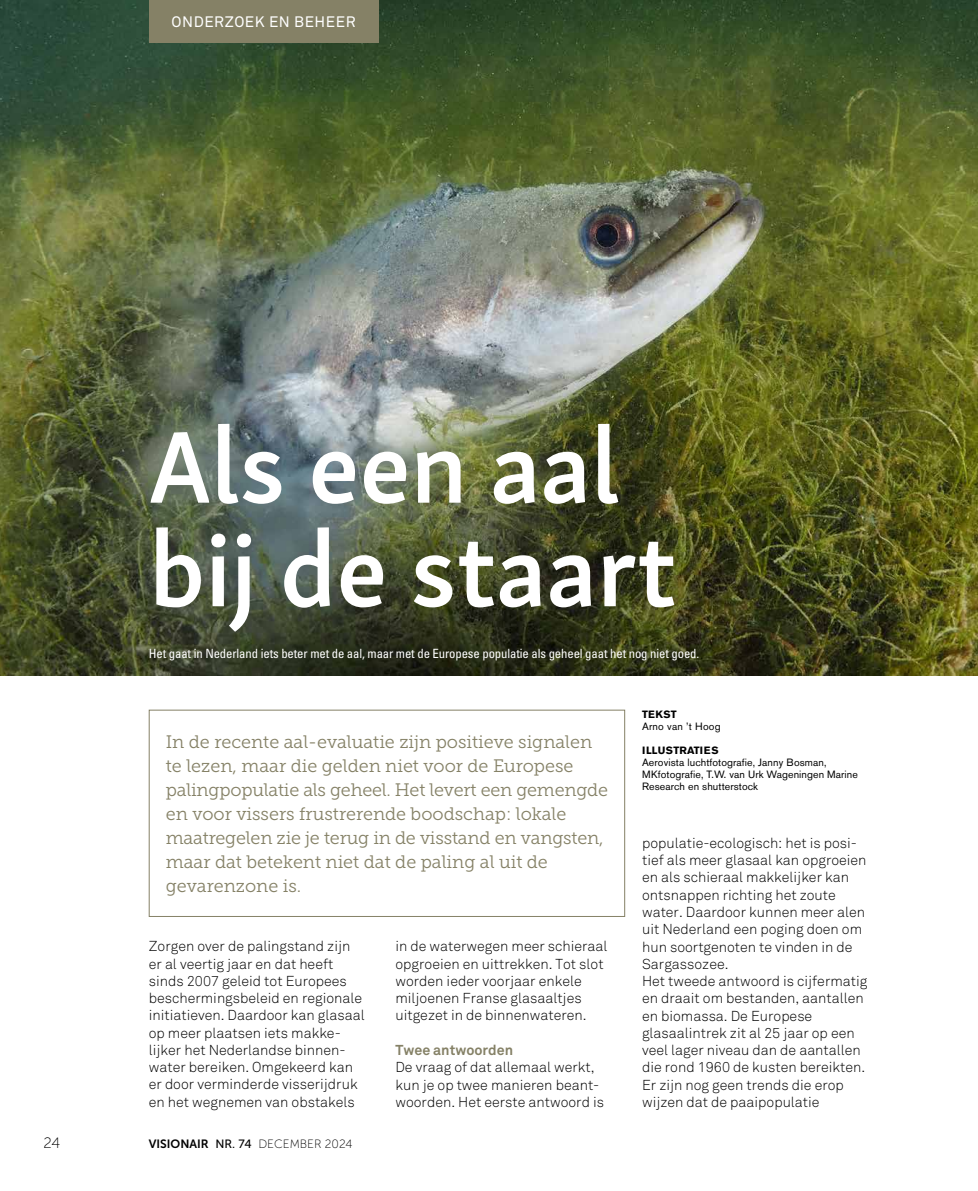
<style>
.page{position:relative;width:978px;height:1191px;background:#fff}
.page>*{position:absolute;margin:0;border:0;box-sizing:border-box;transform-origin:0 0}
.t1{font:600 105px/103.5px "Skolar Sans";letter-spacing:-.01em;color:#fff}
.t2{font:18px/24px "Museo Slab 300";letter-spacing:-.005em;color:#858166}
.t3{font:15px "Akkurat";letter-spacing:.035em;color:#fff}
.t4{font:15px "Museo Sans 100";color:#000}
.t5{font:300 14.25px/17.2px "Akkurat";color:#000}
.t6{font:700 14.25px "Akkurat";color:#858166}
.t7{font:condensed 12.75px "Univers LT Std";letter-spacing:-.01em;color:#fff}
.t8{font:12px "Museo Sans 100";color:#000}
.t9{font:10.5px/12px "Akzidenz Grotesk BE";letter-spacing:.01em;color:#000}
.t10{font:700 10.5px "Akzidenz Grotesk BE";letter-spacing:.02em;color:#000}
.s1{font-family:"Museo Sans 700"}
.s2{font-family:"Museo Sans 500"}
</style>
<div class="page">
<img style="left:0;top:0;width:978px;height:675px">
<div style="left:149px;top:0;width:229px;height:43px;background:#858166"></div>
<div style="left:149px;top:710px;width:476px;height:206px;border:1px solid #858166"></div>
<p class="t3" style="left:172px;top:13px;width:185px">ONDERZOEK EN BEHEER</p>
<h1 class="t1" style="left:149px;top:406px;width:530px">Als een aal bij de staart</h1>
<p class="t7" style="left:149px;top:645px;width:552px">Het gaat in Nederland iets beter met de aal, maar met de Europese populatie als geheel gaat het nog niet goed.</p>
<p class="t2" style="left:166px;top:730px;width:444px">In de recente aal-evaluatie zijn positieve signalen te lezen, maar die gelden niet voor de Europese palingpopulatie als geheel. Het levert een gemengde en voor vissers frustrerende boodschap: lokale maatregelen zie je terug in de visstand en vangsten, maar dat betekent niet dat de paling al uit de gevarenzone is.</p>
<p class="t5" style="left:149px;top:938px;width:217px">Zorgen over de palingstand zijn er al veertig jaar en dat heeft sinds 2007 geleid tot Europees beschermingsbeleid en regionale initiatieven. Daardoor kan glasaal op meer plaatsen iets makke&shy;lijker het Nederlandse binnen&shy;water bereiken. Omgekeerd kan er door verminderde visserijdruk en het wegnemen van obstakels</p>
<p class="t5" style="left:395px;top:938px;width:214px">in de waterwegen meer schieraal opgroeien en uittrekken. Tot slot worden ieder voorjaar enkele miljoenen Franse glasaaltjes uitgezet in de binnenwateren.</p>
<p class="t6" style="left:395px;top:1041px;width:119px">Twee antwoorden</p>
<p class="t5" style="left:395px;top:1059px;width:210px">De vraag of dat allemaal werkt, kun je op twee manieren beant&shy;woorden. Het eerste antwoord is</p>
<p class="t4" style="left:44px;top:1135px;width:18px">24</p>
<p class="t8" style="left:149px;top:1138px;width:205px"><span class="s1">VISIONAIR</span> <span class="s2">NR. 74</span> DECEMBER 2024</p>
<p class="t10" style="left:642px;top:708px;width:36px">TEKST</p>
<p class="t9" style="left:642px;top:720px;width:80px">Arno van ’t Hoog</p>
<p class="t10" style="left:642px;top:744px;width:78px">ILLUSTRATIES</p>
<p class="t9" style="left:642px;top:756px;width:217px">Aerovista luchtfotografie, Janny Bosman,<br>MKfotografie, T.W. van Urk Wageningen Marine<br>Research en shutterstock</p>
<p class="t5" style="left:642px;top:834px;width:227px">populatie-ecologisch: het is posi&shy;tief als meer glasaal kan opgroeien en als schieraal makkelijker kan ontsnappen richting het zoute water. Daardoor kunnen meer alen uit Nederland een poging doen om hun soortgenoten te vinden in de<br>Sargassozee.<br>Het tweede antwoord is cijfermatig en draait om bestanden, aantallen en biomassa. De Europese glasaalintrek zit al 25 jaar op een veel lager niveau dan de aantallen die rond 1960 de kusten bereikten.<br>Er zijn nog geen trends die erop wijzen dat de paaipopulatie</p>
</div>
